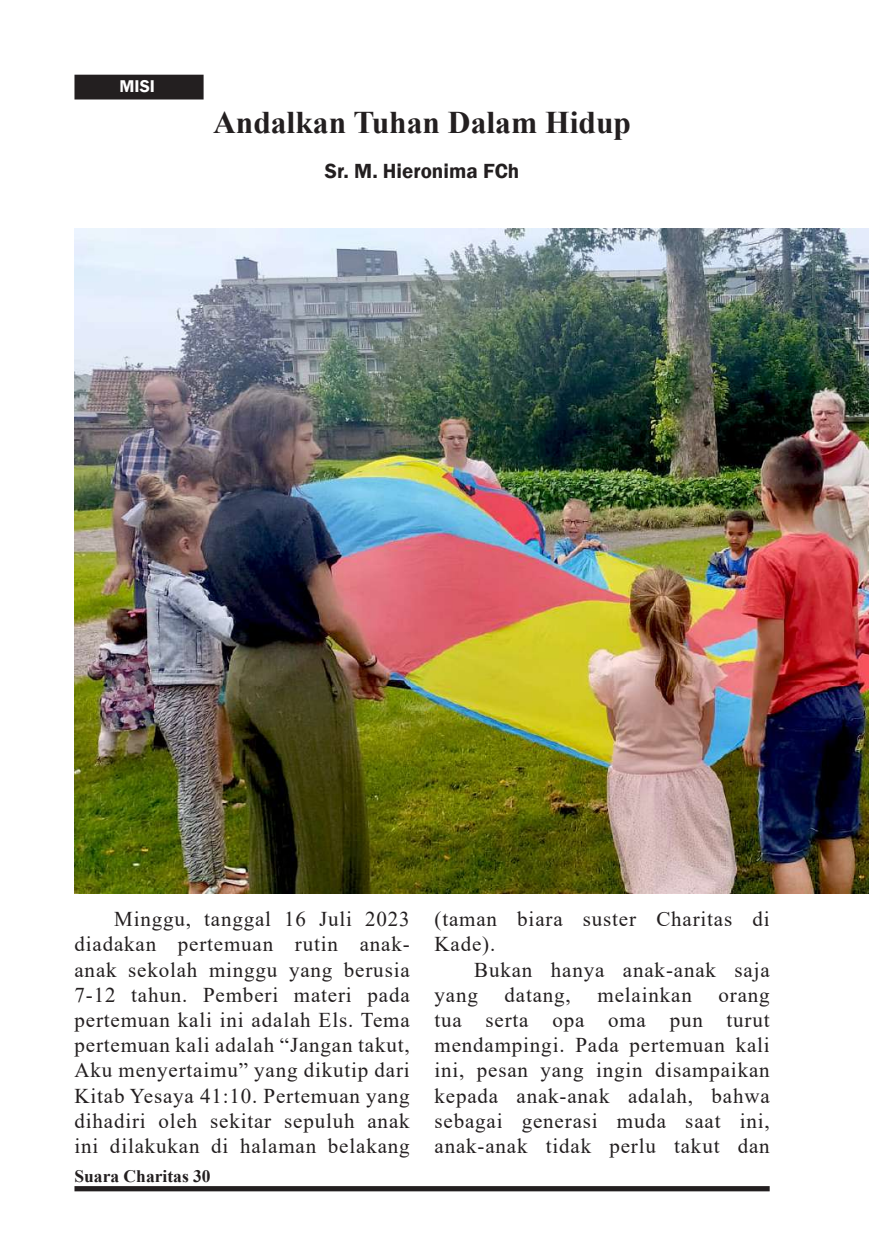
<style>
.page{position:relative;width:869px;height:1241px;background:#fff}
.page>*{position:absolute;margin:0;border:0;box-sizing:border-box;transform-origin:0 0}
.t1{font:700 31.5px "Times New Roman";color:#231f20}
.t2{font:21px/25.2px "Times New Roman";letter-spacing:.04em;color:#231f20;text-align:justify}
.t3{font:600 21px "Franklin Gothic";color:#231f20}
.t4{font:700 17.5px "Times New Roman";color:#231f20}
.t5{font:600 17.5px "Franklin Gothic";color:#fff}
</style>
<div class="page">
<svg style="left:74px;top:1186px;width:695px;height:5px;background:#272324"></svg>
<div style="left:75px;top:76px;width:128px;height:23px;background:#231f20"></div>
<div style="left:74px;top:75px;width:129px;height:24px;border:2px solid #231f20"></div>
<img style="left:75px;top:229px;width:793px;height:664px">
<p class="t5" style="left:119px;top:76px;width:37px">MISI</p>
<h1 class="t1" style="left:213px;top:100px;width:419px">Andalkan Tuhan Dalam Hidup</h1>
<p class="t3" style="left:324px;top:158px;width:196px">Sr. M. Hieronima FCh</p>
<p class="t2" style="left:74px;top:905px;width:336px;text-indent:40px">Minggu, tanggal 16 Juli 2023 diadakan pertemuan rutin anak&shy;anak sekolah minggu yang berusia 7-12 tahun. Pemberi materi pada pertemuan kali ini adalah Els. Tema pertemuan kali adalah “Jangan takut, Aku menyertaimu” yang dikutip dari Kitab Yesaya 41:10. Pertemuan yang dihadiri oleh sekitar sepuluh anak ini dilakukan di halaman belakang</p>
<p class="t2" style="left:434px;top:905px;width:336px">(taman biara suster Charitas di<br>Kade).</p>
<p class="t2" style="left:434px;top:956px;width:336px;text-indent:40px">Bukan hanya anak-anak saja yang</p>
<p class="t2" style="left:504px;top:981px;width:68px">datang,</p>
<p class="t2" style="left:597px;top:981px;width:96px">melainkan</p>
<p class="t2" style="left:434px;top:981px;width:336px;text-indent:284px">orang tua serta opa oma pun turut mendampingi. Pada pertemuan kali ini, pesan yang ingin disampaikan kepada anak-anak adalah, bahwa sebagai generasi muda saat ini, anak-anak tidak perlu takut dan</p>
<p class="t4" style="left:74px;top:1163px;width:138px">Suara Charitas 30</p>
</div>
